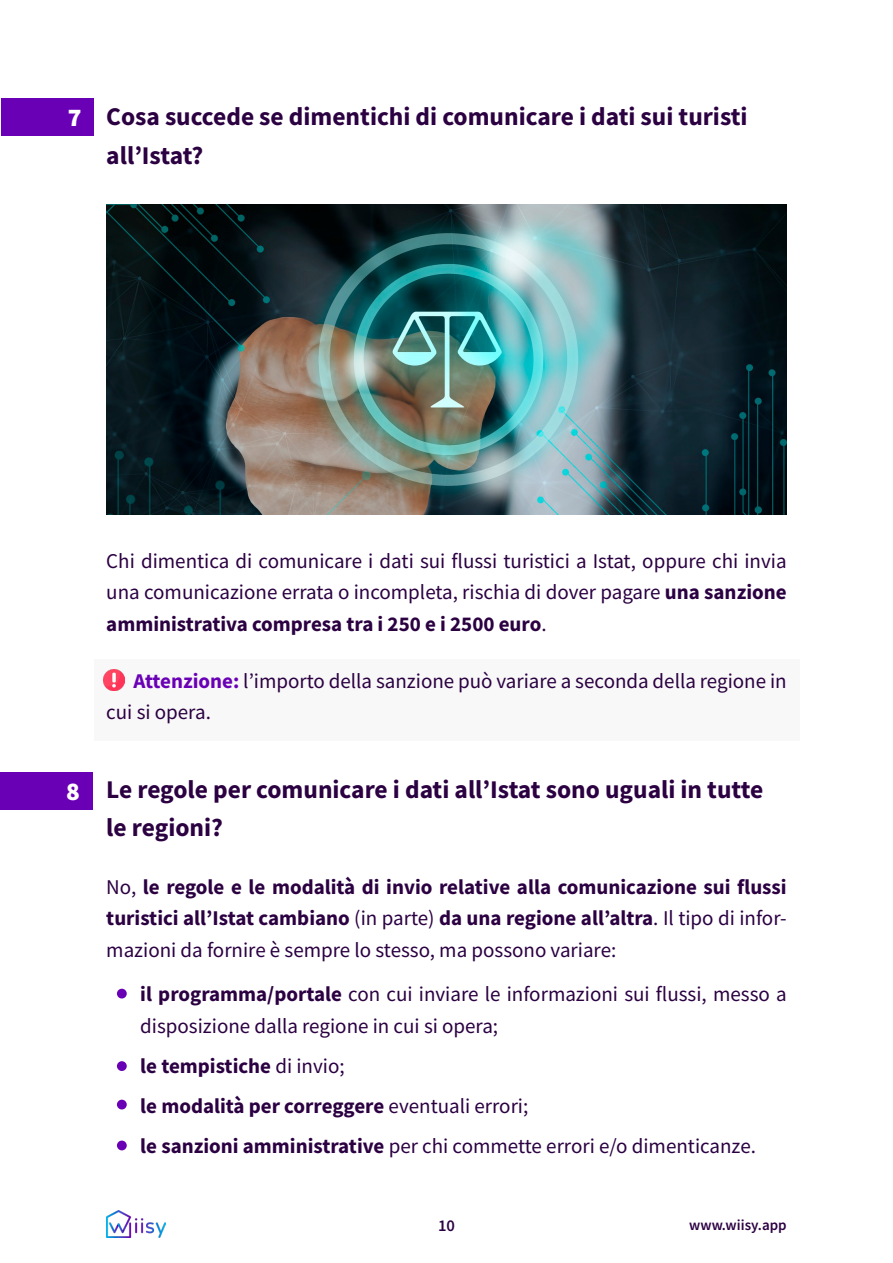
<style>
.page{position:relative;width:893px;height:1263px;background:#fff}
.page>*{position:absolute;margin:0;border:0;box-sizing:border-box;transform-origin:0 0}
.t1{font:700 25.5px/38.2px "Source Sans Pro";color:#2b0142}
.t2{font:900 25.5px "Source Sans Pro";color:#fff}
.t3{font:21px/31.5px "Source Sans Pro";color:#2b0142}
.t4{font:700 21px/31.5px "Source Sans Pro";color:#2b0142;text-align:justify}
.t5{font:600 16.5px "Source Sans Pro";color:#2c0142}
.t6{font:600 15px "Source Sans Pro";color:#2c0142}
.s1{font-weight:700}
.s2{font-weight:700;color:#6a00b6}
.s3{font-weight:400}
</style>
<div class="page">
<img style="left:106px;top:1210px;width:59px;height:28px">
<div style="left:94px;top:659px;width:705px;height:82px;background:#f8f8f8"></div>
<div style="left:117px;top:989px;width:10px;height:9px;background:#6a00b6;border-radius:50%"></div>
<div style="left:117px;top:1061px;width:10px;height:10px;background:#6a00b6;border-radius:50%"></div>
<div style="left:117px;top:1100px;width:10px;height:9px;background:#6a00b6;border-radius:50%"></div>
<div style="left:117px;top:1140px;width:10px;height:10px;background:#6a00b6;border-radius:50%"></div>
<div style="left:0;top:772px;width:92px;height:38px;background:#6a00b6"></div>
<div style="left:1px;top:98px;width:93px;height:38px;background:#6a00b6"></div>
<img style="left:106px;top:204px;width:681px;height:310px">
<img style="left:103px;top:669px;width:21px;height:22px">
<p class="t2" style="left:68px;top:100px;width:15px">7</p>
<p class="t1" style="left:106px;top:97px;width:643px">Cosa succede se dimentichi di comunicare i dati sui turisti all’Istat?</p>
<p class="t2" style="left:66px;top:774px;width:15px">8</p>
<p class="t3" style="left:106px;top:545px;width:682px;text-align:justify">Chi dimentica di comunicare i dati sui flussi turistici a Istat, oppure chi invia una comunicazione errata o incompleta, rischia di dover pagare <span class="s1">una sanzione amministrativa compresa tra i 250 e i 2500 euro</span>.</p>
<p class="t3" style="left:106px;top:665px;width:682px;text-indent:27px"><span class="s2">Attenzione:</span> l’importo della sanzione può variare a seconda della regione in cui si opera.</p>
<p class="t1" style="left:106px;top:770px;width:658px">Le regole per comunicare i dati all’Istat sono uguali in tutte le regioni?</p>
<p class="t4" style="left:106px;top:870px;width:682px"><span class="s3">No,</span> le regole e le modalità di invio relative alla comunicazione sui flussi turistici all’Istat cambiano <span class="s3">(in parte)</span> da una regione all’altra<span class="s3">. Il tipo di infor&shy;mazioni da fornire è sempre lo stesso, ma possono variare:</span></p>
<p class="t3" style="left:140px;top:978px;width:648px"><span class="s1">il programma/portale</span> con cui inviare le informazioni sui flussi, messo a disposizione dalla regione in cui si opera;</p>
<p class="t4" style="left:140px;top:1045px;width:617px;line-height:40px;text-align:left">le tempistiche <span class="s3">di invio;<br></span>le modalità per correggere <span class="s3">eventuali errori;<br></span>le sanzioni amministrative <span class="s3">per chi commette errori e/o dimenticanze.</span></p>
<p class="t5" style="left:438px;top:1214px;width:18px">10</p>
<p class="t6" style="left:689px;top:1215px;width:99px">www.wiisy.app</p>
</div>
